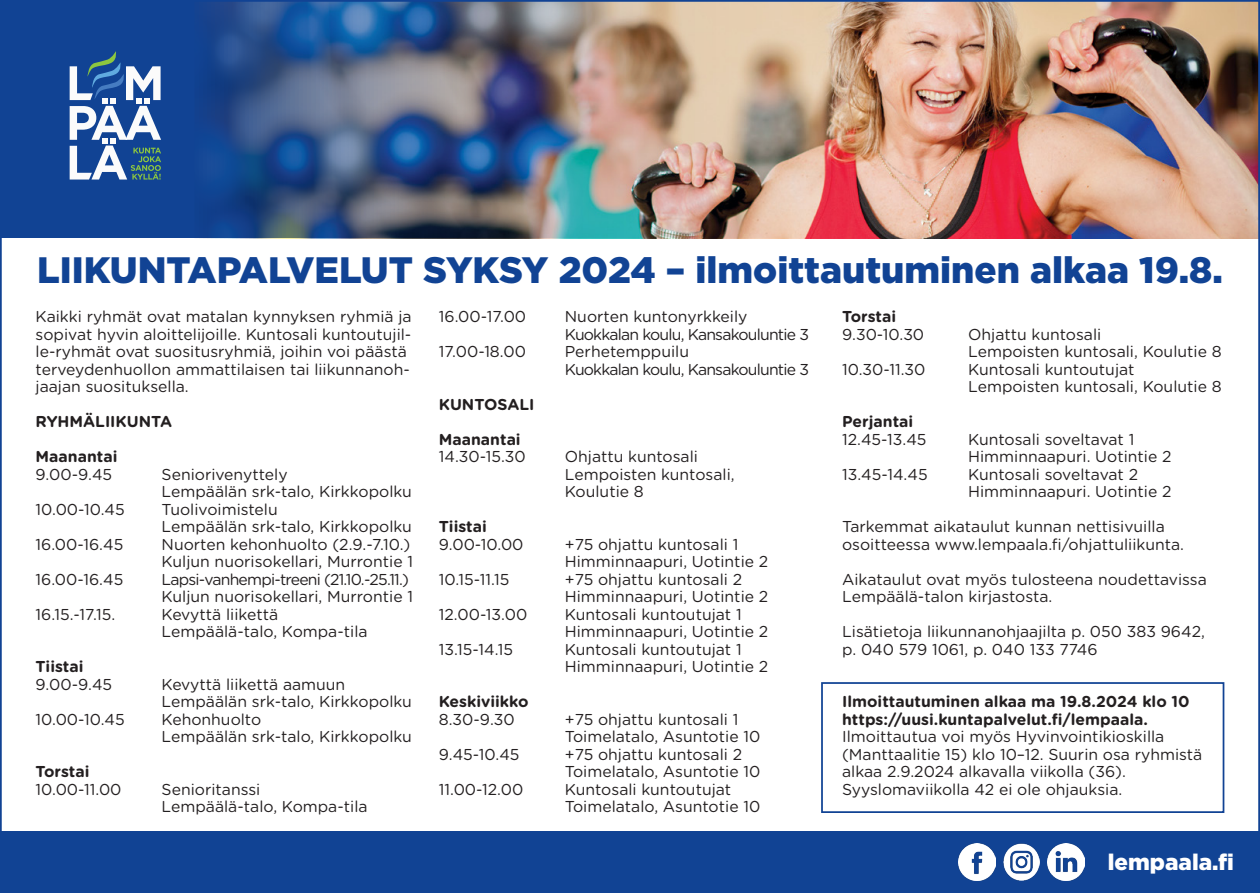
<style>
.page{position:relative;width:1260px;height:893px;background:#fff}
.page>*{position:absolute;margin:0;border:0;box-sizing:border-box;transform-origin:0 0}
.t1{font:900 36.75px "Gotham";color:#114394}
.t2{font:900 22.4px "Gotham";color:#fff}
.t3{font:15.75px/17.5px "Gotham Rounded";color:#231f20}
.t4{font:700 15.75px "Gotham Rounded";color:#231f20}
.t5{font:15.75px/17.5px "Gotham Rounded";letter-spacing:-.05em;color:#231f20}
</style>
<div class="page">
<div style="left:2px;top:2px;width:1258px;height:236px;background:#114394"></div>
<img style="left:203px;top:3px;width:1054px;height:235px">
<svg style="left:70px;top:51px;width:91px;height:129px"></svg>
<div style="left:0;top:831px;width:1260px;height:62px;background:#114394"></div>
<img style="left:959px;top:844px;width:36px;height:36px">
<img style="left:1003px;top:844px;width:37px;height:36px">
<img style="left:1047px;top:843px;width:37px;height:37px">
<div style="left:821px;top:682px;width:403px;height:131px;border:2px solid #114394"></div>
<p class="t1" style="left:37px;top:249px;width:1187px">LIIKUNTAPALVELUT SYKSY 2024 – ilmoittautuminen alkaa 19.8.</p>
<p class="t3" style="left:36px;top:307px;width:378px">Kaikki ryhmät ovat matalan kynnyksen ryhmiä ja sopivat hyvin aloittelijoille. Kuntosali kuntoutujil&shy;le-ryhmät ovat suositusryhmiä, joihin voi päästä terveydenhuollon ammattilaisen tai liikunnanoh&shy;jaajan suosituksella.</p>
<p class="t4" style="left:36px;top:410px;width:138px">RYHMÄLIIKUNTA</p>
<p class="t4" style="left:36px;top:445px;width:83px">Maanantai</p>
<p class="t3" style="left:36px;top:465px;width:78px">9.00-9.45</p>
<p class="t3" style="left:162px;top:465px;width:252px">Seniorivenyttely<br>Lempäälän srk-talo, Kirkkopolku</p>
<p class="t3" style="left:36px;top:500px;width:91px">10.00-10.45</p>
<p class="t3" style="left:162px;top:500px;width:252px">Tuolivoimistelu<br>Lempäälän srk-talo, Kirkkopolku</p>
<p class="t3" style="left:36px;top:535px;width:89px">16.00-16.45</p>
<p class="t3" style="left:162px;top:535px;width:253px">Nuorten kehonhuolto (2.9.-7.10.)<br>Kuljun nuorisokellari, Murrontie 1</p>
<p class="t3" style="left:36px;top:570px;width:89px">16.00-16.45</p>
<p class="t5" style="left:162px;top:570px;width:249px">Lapsi-vanhempi-treeni (21.10.-25.11.)</p>
<p class="t3" style="left:162px;top:587px;width:253px">Kuljun nuorisokellari, Murrontie 1</p>
<p class="t3" style="left:36px;top:605px;width:81px">16.15.-17.15.</p>
<p class="t3" style="left:162px;top:605px;width:208px">Kevyttä liikettä<br>Lempäälä-talo, Kompa-tila</p>
<p class="t4" style="left:36px;top:655px;width:49px">Tiistai</p>
<p class="t3" style="left:36px;top:675px;width:78px">9.00-9.45</p>
<p class="t3" style="left:162px;top:675px;width:252px">Kevyttä liikettä aamuun<br>Lempäälän srk-talo, Kirkkopolku</p>
<p class="t3" style="left:36px;top:710px;width:91px">10.00-10.45</p>
<p class="t3" style="left:162px;top:710px;width:252px">Kehonhuolto<br>Lempäälän srk-talo, Kirkkopolku</p>
<p class="t4" style="left:36px;top:760px;width:55px">Torstai</p>
<p class="t3" style="left:36px;top:780px;width:87px">10.00-11.00</p>
<p class="t3" style="left:162px;top:780px;width:208px">Senioritanssi<br>Lempäälä-talo, Kompa-tila</p>
<p class="t3" style="left:439px;top:307px;width:89px">16.00-17.00</p>
<p class="t5" style="left:565px;top:307px;width:246px">Nuorten kuntonyrkkeily<br>Kuokkalan koulu, Kansakouluntie 3</p>
<p class="t3" style="left:439px;top:342px;width:89px">17.00-18.00</p>
<p class="t5" style="left:565px;top:342px;width:246px">Perhetemppuilu<br>Kuokkalan koulu, Kansakouluntie 3</p>
<p class="t4" style="left:439px;top:393px;width:97px">KUNTOSALI</p>
<p class="t4" style="left:439px;top:428px;width:83px">Maanantai</p>
<p class="t3" style="left:439px;top:447px;width:88px">14.30-15.30</p>
<p class="t3" style="left:565px;top:447px;width:171px">Ohjattu kuntosali<br>Lempoisten kuntosali,</p>
<p class="t3" style="left:565px;top:482px;width:80px">Koulutie 8</p>
<p class="t4" style="left:439px;top:515px;width:49px">Tiistai</p>
<p class="t3" style="left:439px;top:535px;width:86px">9.00-10.00</p>
<p class="t3" style="left:565px;top:535px;width:205px">+75 ohjattu kuntosali 1<br>Himminnaapuri, Uotintie 2</p>
<p class="t3" style="left:439px;top:570px;width:72px">10.15-11.15</p>
<p class="t3" style="left:565px;top:570px;width:205px">+75 ohjattu kuntosali 2<br>Himminnaapuri, Uotintie 2</p>
<p class="t3" style="left:439px;top:605px;width:90px">12.00-13.00</p>
<p class="t3" style="left:565px;top:605px;width:205px">Kuntosali kuntoutujat 1<br>Himminnaapuri, Uotintie 2</p>
<p class="t3" style="left:439px;top:640px;width:76px">13.15-14.15</p>
<p class="t3" style="left:565px;top:640px;width:205px">Kuntosali kuntoutujat 1<br>Himminnaapuri, Uotintie 2</p>
<p class="t4" style="left:439px;top:690px;width:91px">Keskiviikko</p>
<p class="t3" style="left:439px;top:710px;width:77px">8.30-9.30</p>
<p class="t3" style="left:565px;top:710px;width:197px">+75 ohjattu kuntosali 1<br>Toimelatalo, Asuntotie 10</p>
<p class="t3" style="left:439px;top:745px;width:82px">9.45-10.45</p>
<p class="t3" style="left:565px;top:745px;width:197px">+75 ohjattu kuntosali 2<br>Toimelatalo, Asuntotie 10</p>
<p class="t3" style="left:439px;top:780px;width:86px">11.00-12.00</p>
<p class="t3" style="left:565px;top:780px;width:197px">Kuntosali kuntoutujat<br>Toimelatalo, Asuntotie 10</p>
<p class="t4" style="left:842px;top:305px;width:55px">Torstai</p>
<p class="t3" style="left:842px;top:325px;width:84px">9.30-10.30</p>
<p class="t3" style="left:968px;top:325px;width:255px">Ohjattu kuntosali<br>Lempoisten kuntosali, Koulutie 8</p>
<p class="t3" style="left:842px;top:360px;width:85px">10.30-11.30</p>
<p class="t3" style="left:968px;top:360px;width:255px">Kuntosali kuntoutujat<br>Lempoisten kuntosali, Koulutie 8</p>
<p class="t4" style="left:842px;top:410px;width:73px">Perjantai</p>
<p class="t3" style="left:842px;top:430px;width:86px">12.45-13.45</p>
<p class="t3" style="left:968px;top:430px;width:205px">Kuntosali soveltavat 1<br>Himminnaapuri. Uotintie 2</p>
<p class="t3" style="left:842px;top:465px;width:87px">13.45-14.45</p>
<p class="t3" style="left:968px;top:465px;width:205px">Kuntosali soveltavat 2<br>Himminnaapuri. Uotintie 2</p>
<p class="t3" style="left:842px;top:517px;width:324px">Tarkemmat aikataulut kunnan nettisivuilla</p>
<p class="t3" style="left:842px;top:535px;width:343px">osoitteessa www.lempaala.fi/ohjattuliikunta.</p>
<p class="t3" style="left:842px;top:570px;width:366px">Aikataulut ovat myös tulosteena noudettavissa<br>Lempäälä-talon kirjastosta.</p>
<p class="t3" style="left:842px;top:622px;width:364px">Lisätietoja liikunnanohjaajilta p. 050 383 9642,</p>
<p class="t3" style="left:842px;top:640px;width:257px">p. 040 579 1061, p. 040 133 7746</p>
<p class="t4" style="left:842px;top:690px;width:349px">Ilmoittautuminen alkaa ma 19.8.2024 klo 10</p>
<p class="t4" style="left:842px;top:708px;width:308px">https://uusi.kuntapalvelut.fi/lempaala.</p>
<p class="t3" style="left:842px;top:727px;width:324px">Ilmoittautua voi myös Hyvinvointikioskilla</p>
<p class="t3" style="left:842px;top:745px;width:362px">(Manttaalitie 15) klo 10–12. Suurin osa ryhmistä alkaa 2.9.2024 alkavalla viikolla (36).</p>
<p class="t3" style="left:842px;top:780px;width:282px">Syyslomaviikolla 42 ei ole ohjauksia.</p>
<p class="t2" style="left:1108px;top:849px;width:128px">lempaala.fi</p>
</div>
